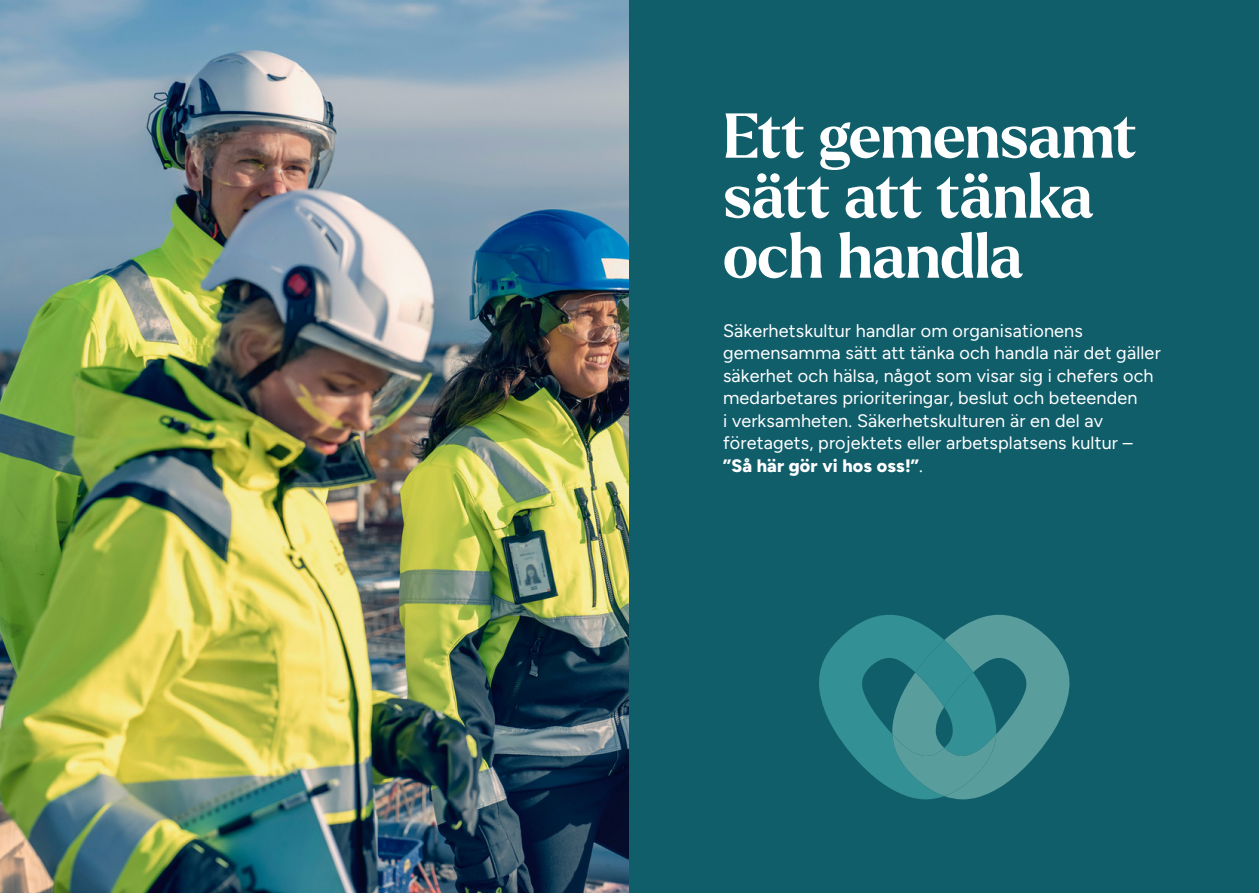
<style>
.page{position:relative;width:1259px;height:893px;background:#fff}
.page>*{position:absolute;margin:0;border:0;box-sizing:border-box;transform-origin:0 0}
.t1{font:700 61.5px/60px "Larken";letter-spacing:-.01em;color:#fff}
.Ingress{font:18px/22.5px "Figtree";letter-spacing:.01em;color:#fff}
.Ingress-2{font:800 18px "Figtree";letter-spacing:.01em;color:#fff}
.s1{font-weight:400}
</style>
<div class="page">
<img style="left:0;top:0;width:629px;height:893px">
<div style="left:629px;top:0;width:630px;height:893px;background:#115e6b"></div>
<svg style="left:819px;top:614px;width:251px;height:185px"></svg>
<h1 class="t1" style="left:723px;top:106px;width:415px">Ett gemensamt sätt att tänka och handla</h1>
<p class="Ingress" style="left:723px;top:319px;width:439px">Säkerhetskultur handlar om organisationens gemensamma sätt att tänka och handla när det gäller säkerhet och hälsa, något som visar sig i chefers och medarbetares prioriteringar, beslut och beteenden<br>i verksamheten. Säkerhetskulturen är en del av företagets, projektets eller arbetsplatsens kultur –</p>
<p class="Ingress-2" style="left:723px;top:454px;width:201px">”Så här gör vi hos oss!”<span class="s1">.</span></p>
</div>
